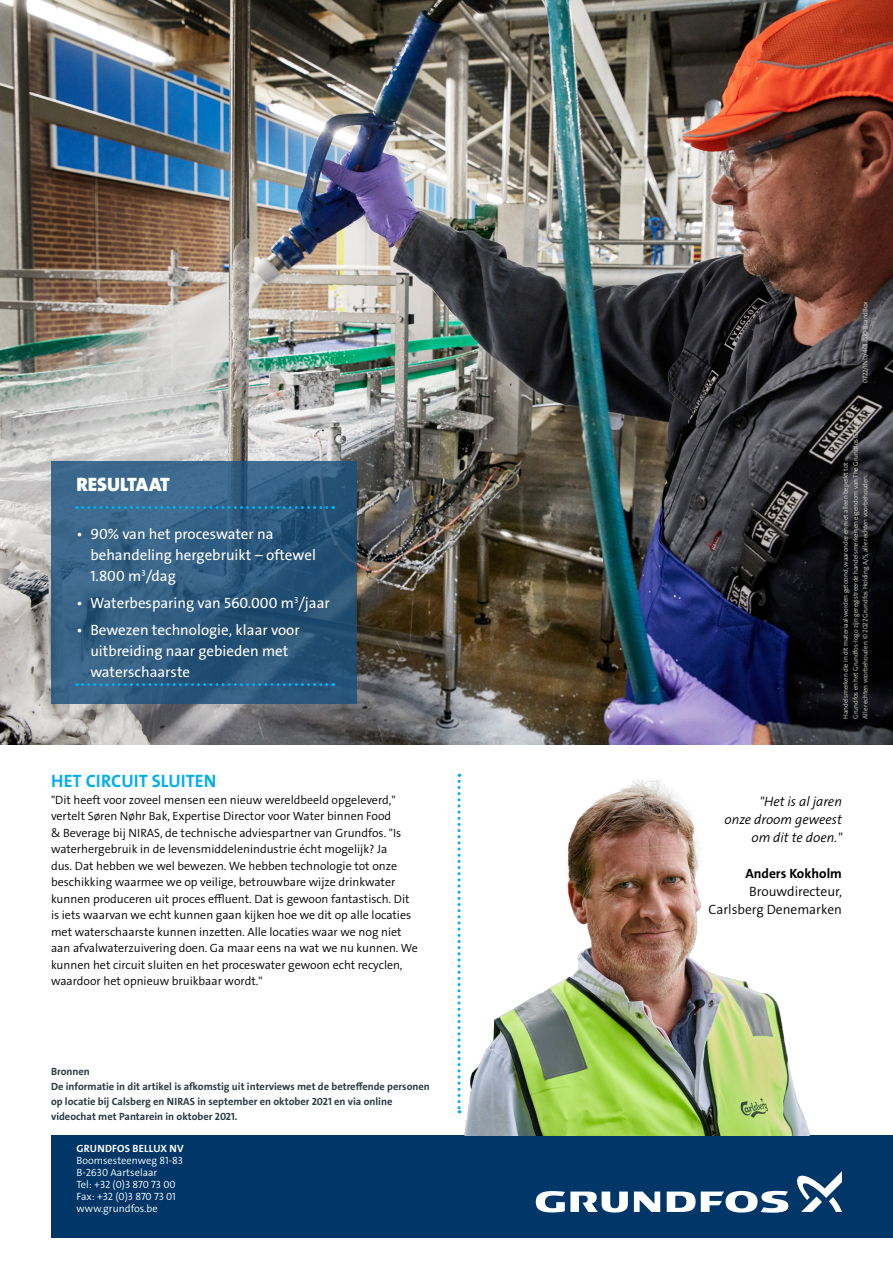
<style>
.page{position:relative;width:893px;height:1263px;background:#fff}
.page>*{position:absolute;margin:0;border:0;box-sizing:border-box;transform-origin:0 0}
.t1{font:19.5px "Grundfos The Sans V2 OT 9 BL";color:#fff}
.t2{font:18px "Grundfos The Sans V2 OT 7 B";color:#00aeef}
.t3{font:15px/21px "Grundfos The Sans V2 OT 5 R";color:#fff}
.t4{font:13.5px/18px "Grundfos The Sans V2 OT 4 SL Italic";color:#000;text-align:right}
.t5{font:13.5px/18px "Grundfos The Sans V2 OT 4 SL";color:#000;text-align:right}
.t6{font:13.5px "Grundfos The Sans V2 OT 7 B";color:#000}
.t7{font:12px/16.5px "Grundfos The Sans V2 OT 4 SL";color:#000}
.t8{font:10.5px/15px "Grundfos The Sans V2 OT 7 B";color:#2c3a42}
.t9{font:10.5px/12px "Grundfos The Sans V2 OT 4 SL";color:#fff}
.t10{font:10.5px "Grundfos The Sans V2 OT 7 B";letter-spacing:.015em;color:#fff}
.t11{font:6.75px/9.8px "Grundfos The Sans V2 OT 4 SL";letter-spacing:-.01em;color:#dbdad0}
</style>
<div class="page">
<div style="left:51px;top:1135px;width:842px;height:102px;background:#003768"></div>
<svg style="left:634px;top:1191px;width:26px;height:21px"></svg>
<svg style="left:536px;top:1191px;width:92px;height:21px"></svg>
<svg style="left:667px;top:1191px;width:121px;height:22px"></svg>
<svg style="left:797px;top:1171px;width:45px;height:41px"></svg>
<img style="left:0;top:0;width:893px;height:744px">
<svg style="left:51px;top:461px;width:305px;height:242px"></svg>
<svg style="left:77px;top:506px;width:257px;height:3px"></svg>
<svg style="left:77px;top:683px;width:257px;height:3px"></svg>
<img style="left:367px;top:723px;width:526px;height:412px">
<h1 class="t1" style="left:77px;top:472px;width:95px">RESULTAAT</h1>
<p class="t3" style="left:90px;top:524px;width:227px;text-indent:-14px">• 90% van het proceswater na behandeling hergebruikt – oftewel<br>1.800 m<sup>3</sup>/dag</p>
<p class="t3" style="left:77px;top:593px;width:255px">• Waterbesparing van 560.000 m<sup>3</sup>/jaar</p>
<p class="t3" style="left:90px;top:620px;width:211px;text-indent:-14px">• Bewezen technologie, klaar voor uitbreiding naar gebieden met waterschaarste</p>
<h2 class="t2" style="left:51px;top:769px;width:167px">HET CIRCUIT SLUITEN</h2>
<p class="t7" style="left:51px;top:791px;width:368px">"Dit heeft voor zoveel mensen een nieuw wereldbeeld opgeleverd," vertelt Søren Nøhr Bak, Expertise Director voor Water binnen Food<br>&amp; Beverage bij NIRAS, de technische adviespartner van Grundfos. "Is waterhergebruik in de levensmiddelenindustrie écht mogelijk? Ja<br>dus. Dat hebben we wel bewezen. We hebben technologie tot onze beschikking waarmee we op veilige, betrouwbare wijze drinkwater kunnen produceren uit proces effluent. Dat is gewoon fantastisch. Dit is iets waarvan we echt kunnen gaan kijken hoe we dit op alle locaties met waterschaarste kunnen inzetten. Alle locaties waar we nog niet aan afvalwaterzuivering doen. Ga maar eens na wat we nu kunnen. We kunnen het circuit sluiten en het proceswater gewoon echt recyclen, waardoor het opnieuw bruikbaar wordt."</p>
<p class="t8" style="left:51px;top:1064px;width:380px">Bronnen<br>De informatie in dit artikel is afkomstig uit interviews met de betreffende personen op locatie bij Calsberg en NIRAS in september en oktober 2021 en via online videochat met Pantarein in oktober 2021.</p>
<p class="t10" style="left:77px;top:1142px;width:109px">GRUNDFOS BELLUX NV</p>
<p class="t9" style="left:77px;top:1154px;width:108px">Boomsesteenweg 81-83<br>B-2630 Aartselaar<br>Tel: +32 (0)3 870 73 00<br>Fax: +32 (0)3 870 73 01 www.grundfos.be</p>
<p class="t11" style="left:860px;top:383px;width:84px;rotate:-90deg">0722/IND/4013510-BrandBox</p>
<p class="t11" style="left:841px;top:719px;width:302px;rotate:-90deg">Handelsmerken die in dit materiaal worden getoond, waaronder en niet alleen beperkt tot<br>Grundfos en het Grundfos-logo zijn geregistreerde handelsmerken en eigendom van The Grundfos Group.<br>Alle rechten voorbehouden. © 2022 Grundfos Holding A/S, alle rechten voorbehouden.</p>
<p class="t4" style="left:724px;top:793px;width:119px">"Het is al jaren<br>onze droom geweest om dit te doen."</p>
<p class="t6" style="left:745px;top:865px;width:98px">Anders Kokholm</p>
<p class="t5" style="left:709px;top:883px;width:135px">Brouwdirecteur,<br>Carlsberg Denemarken</p>
</div>
